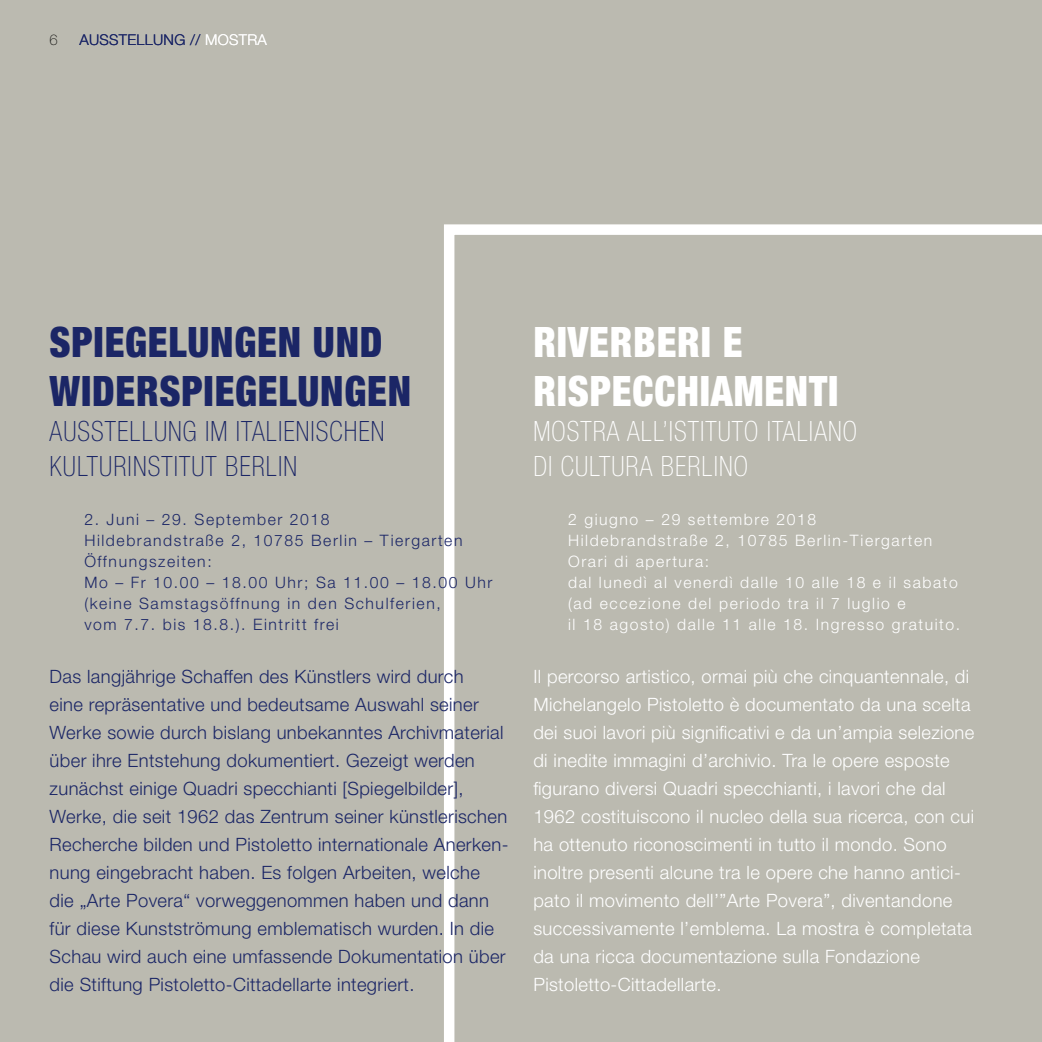
<style>
.page{position:relative;width:1042px;height:1042px;background:#bbbab0}
.page>*{position:absolute;margin:0;border:0;box-sizing:border-box;transform-origin:0 0}
.t1{font:900 condensed 42px/49px "Helvetica Neue LT";letter-spacing:.02em;color:#1b2666;scale:.94 1}
.t2{font:900 condensed 42px/49px "Helvetica Neue LT";letter-spacing:.02em;color:#fff;scale:.94 1}
.t3{font:100 condensed 28px/35px "Helvetica Neue LT";letter-spacing:.04em;color:#1b2666;scale:.94 1}
.t4{font:100 condensed 28px/35px "Helvetica Neue LT";letter-spacing:.04em;color:#fff;scale:.94 1}
.t5{font:300 18.38px/28px "Helvetica Neue LT";letter-spacing:.02em;color:#1b2666}
.t6{font:300 18.38px/28px "Helvetica Neue LT";letter-spacing:.02em;color:#fff}
.t7{font:300 15.75px/21px "Helvetica Neue LT";letter-spacing:.1em;color:#fff}
.t8{font:300 15.75px/21px "Helvetica Neue LT";letter-spacing:.1em;color:#1b2666}
.t9{font:300 14.88px "Helvetica Neue LT";letter-spacing:.02em;color:#1b2666}
.t10{font:100 14.88px "Helvetica Neue LT";color:#171715}
.s1{color:#fff}
</style>
<div class="page">
<svg style="left:444px;top:224px;width:598px;height:818px"></svg>
<p class="t10" style="left:50px;top:31px;width:10px">6</p>
<p class="t9" style="left:79px;top:30px;width:189px">AUSSTELLUNG // <span class="s1">MOSTRA</span></p>
<h1 class="t1" style="left:50px;top:316px;width:386px">SPIEGELUNGEN UND<br>WIDERSPIEGELUNGEN</h1>
<h2 class="t3" style="left:50px;top:413px;width:358px">AUSSTELLUNG IM ITALIENISCHEN<br>KULTURINSTITUT BERLIN</h2>
<p class="t8" style="left:84px;top:508px;width:410px">2. Juni – 29. September 2018<br>Hildebrandstraße 2, 10785 Berlin – Tiergarten Öffnungszeiten:<br>Mo – Fr 10.00 – 18.00 Uhr; Sa 11.00 – 18.00 Uhr (keine Samstagsöffnung in den Schulferien,<br>vom 7.7. bis 18.8.). Eintritt frei</p>
<p class="t5" style="left:50px;top:662px;width:460px">Das langjährige Schaffen des Künstlers wird durch<br>eine repräsentative und bedeutsame Auswahl seiner Werke sowie durch bislang unbekanntes Archivmaterial über ihre Entstehung dokumentiert. Gezeigt werden zunächst einige Quadri specchianti [Spiegelbilder], Werke, die seit 1962 das Zentrum seiner künstlerischen Recherche bilden und Pistoletto internationale Anerken&shy;nung eingebracht haben. Es folgen Arbeiten, welche die „Arte Povera“ vorweggenommen haben und dann für diese Kunstströmung emblematisch wurden. In die Schau wird auch eine umfassende Dokumentation über die Stiftung Pistoletto-Cittadellarte integriert.</p>
<h1 class="t2" style="left:533px;top:316px;width:326px">RIVERBERI E<br>RISPECCHIAMENTI</h1>
<h2 class="t4" style="left:533px;top:413px;width:346px">MOSTRA ALL’ISTITUTO ITALIANO<br>DI CULTURA BERLINO</h2>
<p class="t7" style="left:568px;top:508px;width:394px">2 giugno – 29 settembre 2018<br>Hildebrandstraße 2, 10785 Berlin-Tiergarten Orari di apertura:<br>dal lunedì al venerdì dalle 10 alle 18 e il sabato (ad eccezione del periodo tra il 7 luglio e<br>il 18 agosto) dalle 11 alle 18. Ingresso gratuito.</p>
<p class="t6" style="left:533px;top:662px;width:442px">Il percorso artistico, ormai più che cinquantennale, di Michelangelo Pistoletto è documentato da una scelta dei suoi lavori più significativi e da un’ampia selezione di inedite immagini d’archivio. Tra le opere esposte figurano diversi Quadri specchianti, i lavori che dal 1962 costituiscono il nucleo della sua ricerca, con cui ha ottenuto riconoscimenti in tutto il mondo. Sono inoltre presenti alcune tra le opere che hanno antici&shy;pato il movimento dell’”Arte Povera”, diventandone successivamente l’emblema. La mostra è completata da una ricca documentazione sulla Fondazione Pistoletto-Cittadellarte.</p>
</div>
